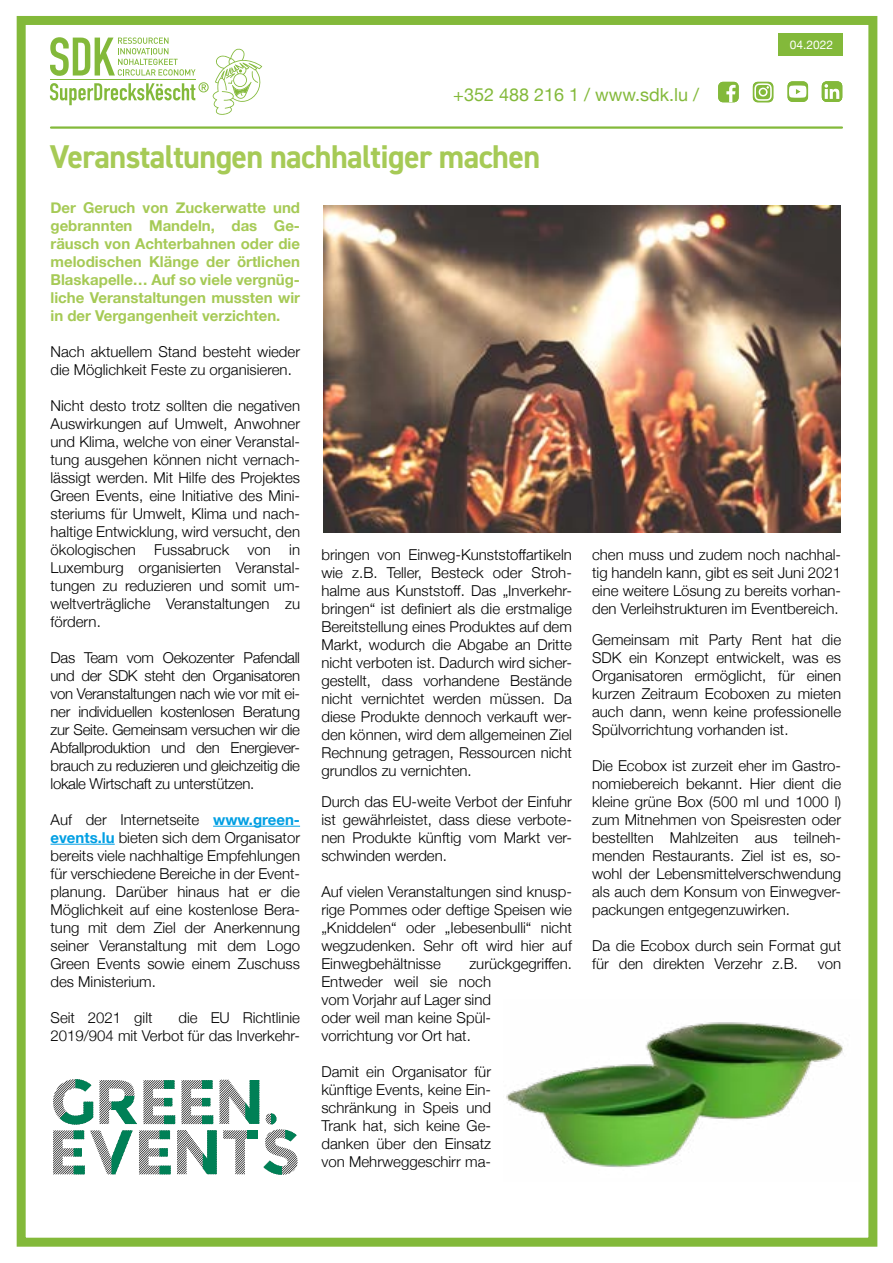
<style>
.page{position:relative;width:893px;height:1263px;background:#fff}
.page>*{position:absolute;margin:0;border:0;box-sizing:border-box;transform-origin:0 0}
.t1{font:700 33px "DIN2014";letter-spacing:-.02em;color:#a6ca56}
.t2{font:18px "Helvetica Neue";color:#83b93a}
.t3{font:300 15px/18px "Helvetica Neue";color:#000;text-align:justify}
.t4{font:700 15px/18px "Helvetica Neue";color:#a6ca56;text-align:justify}
.t5{font:12px "Helvetica Neue";color:#fff}
.s1{font-weight:700;color:#009fe3}
</style>
<div class="page">
<div style="left:17px;top:16px;width:860px;height:1231px;border:9px solid #83b93a"></div>
<svg style="left:50px;top:37px;width:212px;height:78px"></svg>
<hr style="left:51px;top:126px;width:791px;height:3px;background:#83b93a">
<div style="left:778px;top:33px;width:65px;height:22px;background:#83b93a"></div>
<svg style="left:753px;top:82px;width:20px;height:20px"></svg>
<svg style="left:718px;top:82px;width:21px;height:20px"></svg>
<svg style="left:787px;top:81px;width:21px;height:21px"></svg>
<svg style="left:822px;top:81px;width:20px;height:21px"></svg>
<hr style="left:213px;top:826px;width:87px;height:1px;background:#009fe3">
<hr style="left:51px;top:844px;width:64px;height:1px;background:#009fe3">
<svg style="left:53px;top:1079px;width:245px;height:96px"></svg>
<img style="left:506px;top:1022px;width:338px;height:146px">
<img style="left:323px;top:205px;width:518px;height:328px">
<p class="t2" style="left:453px;top:81px;width:247px">+352 488 216 1 / www.sdk.lu /</p>
<h1 class="t1" style="left:50px;top:135px;width:492px">Veranstaltungen nachhaltiger machen</h1>
<p class="t5" style="left:790px;top:36px;width:45px">04.2022</p>
<p class="t4" style="left:51px;top:199px;width:251px">Der Geruch von Zuckerwatte und gebrannten Mandeln, das Ge&shy;räusch von Achterbahnen oder die melodischen Klänge der örtlichen Blaskapelle… Auf so viele vergnüg&shy;liche Veranstaltungen mussten wir in der Vergangenheit verzichten.</p>
<p class="t3" style="left:51px;top:341px;width:251px">Nach aktuellem Stand besteht wieder die Möglichkeit Feste zu organisieren.</p>
<p class="t3" style="left:51px;top:395px;width:251px">Nicht desto trotz sollten die negativen Auswirkungen auf Umwelt, Anwohner und Klima, welche von einer Veranstal&shy;tung ausgehen können nicht vernach&shy;lässigt werden. Mit Hilfe des Projektes Green Events, eine Initiative des Mini&shy;steriums für Umwelt, Klima und nach&shy;haltige Entwicklung, wird versucht, den ökologischen Fussabruck von in Luxemburg organisierten Veranstal&shy;tungen zu reduzieren und somit um&shy;weltverträgliche Veranstaltungen zu fördern.</p>
<p class="t3" style="left:51px;top:647px;width:251px">Das Team vom Oekozenter Pafendall und der SDK steht den Organisatoren von Veranstaltungen nach wie vor mit ei&shy;ner individuellen kostenlosen Beratung zur Seite. Gemeinsam versuchen wir die Abfallproduktion und den Energiever&shy;brauch zu reduzieren und gleichzeitig die lokale Wirtschaft zu unterstützen.</p>
<p class="t3" style="left:51px;top:809px;width:251px">Auf der Internetseite <span class="s1">www.green&shy;events.lu</span> bieten sich dem Organisator bereits viele nachhaltige Empfehlungen für verschiedene Bereiche in der Event&shy;planung. Darüber hinaus hat er die Möglichkeit auf eine kostenlose Bera&shy;tung mit dem Ziel der Anerkennung seiner Veranstaltung mit dem Logo Green Events sowie einem Zuschuss des Ministerium.</p>
<p class="t3" style="left:51px;top:1007px;width:104px">Seit 2021 gilt</p>
<p class="t3" style="left:51px;top:1007px;width:251px;text-align:right">die EU Richtlinie<br>2019/904 mit Verbot für das Inverkehr-</p>
<p class="t3" style="left:321px;top:545px;width:252px">bringen von Einweg-Kunststoffartikeln wie z.B. Teller, Besteck oder Stroh&shy;halme aus Kunststoff. Das „Inverkehr&shy;bringen“ ist definiert als die erstmalige Bereitstellung eines Produktes auf dem Markt, wodurch die Abgabe an Dritte nicht verboten ist. Dadurch wird sicher&shy;gestellt, dass vorhandene Bestände nicht vernichtet werden müssen. Da diese Produkte dennoch verkauft wer&shy;den können, wird dem allgemeinen Ziel Rechnung getragen, Ressourcen nicht grundlos zu vernichten.</p>
<p class="t3" style="left:321px;top:791px;width:252px">Durch das EU-weite Verbot der Einfuhr ist gewährleistet, dass diese verbote&shy;nen Produkte künftig vom Markt ver&shy;schwinden werden.</p>
<p class="t3" style="left:321px;top:881px;width:252px">Auf vielen Veranstaltungen sind knusp&shy;rige Pommes oder deftige Speisen wie „Kniddelen“ oder „Iebesenbulli“ nicht wegzudenken. Sehr oft wird hier auf Einwegbehältnisse</p>
<p class="t3" style="left:321px;top:953px;width:252px;text-align:left;text-indent:148px">zurückgegriffen.<br>Entweder weil sie noch<br>vom Vorjahr auf Lager sind<br>oder weil man keine Spül-<br>vorrichtung vor Ort hat.</p>
<p class="t3" style="left:321px;top:1061px;width:171px">Damit ein Organisator für künftige Events, keine Ein&shy;schränkung in Speis und Trank hat, sich keine Ge&shy;danken über den Einsatz von Mehrweggeschirr ma-</p>
<p class="t3" style="left:592px;top:544px;width:251px">chen muss und zudem noch nachhal&shy;tig handeln kann, gibt es seit Juni 2021 eine weitere Lösung zu bereits vorhan&shy;den Verleihstrukturen im Eventbereich.</p>
<p class="t3" style="left:592px;top:629px;width:251px">Gemeinsam mit Party Rent hat die SDK ein Konzept entwickelt, was es Organisatoren ermöglicht, für einen kurzen Zeitraum Ecoboxen zu mieten auch dann, wenn keine professionelle Spülvorrichtung vorhanden ist.</p>
<p class="t3" style="left:592px;top:755px;width:251px">Die Ecobox ist zurzeit eher im Gastro&shy;nomiebereich bekannt. Hier dient die kleine grüne Box (500 ml und 1000 l) zum Mitnehmen von Speisresten oder bestellten Mahlzeiten aus teilneh&shy;menden Restaurants. Ziel ist es, so&shy;wohl der Lebensmittelverschwendung als auch dem Konsum von Einwegver&shy;packungen entgegenzuwirken.</p>
<p class="t3" style="left:592px;top:935px;width:250px">Da die Ecobox durch sein Format gut für den direkten Verzehr z.B.</p>
<p class="t3" style="left:818px;top:953px;width:25px">von</p>
</div>
